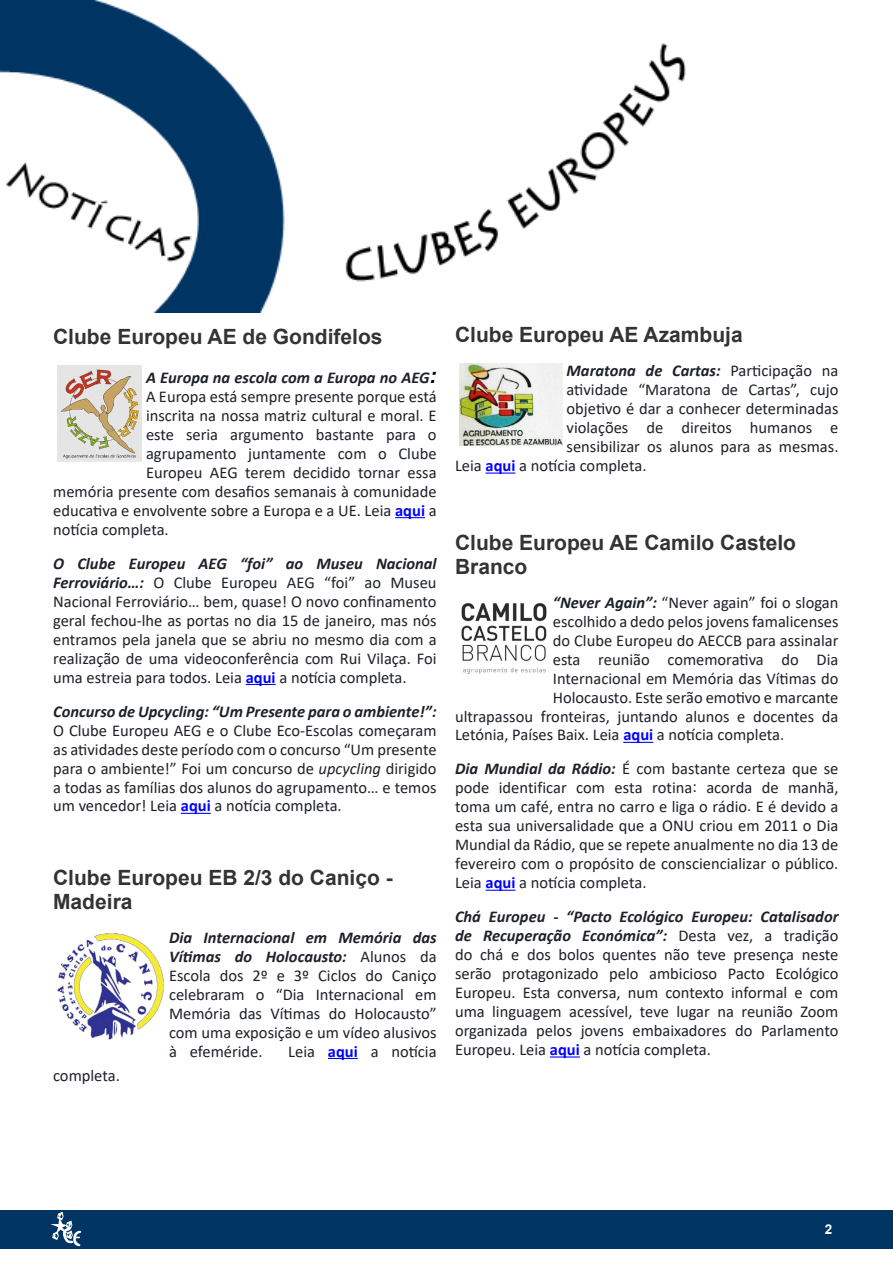
<style>
.page{position:relative;width:893px;height:1263px;background:#fff}
.page>*{position:absolute;margin:0;border:0;box-sizing:border-box;transform-origin:0 0}
.t1{font:700 21px/24.2px "Arial";color:#333}
.t2{font:16.5px/18.9px "Calibri";color:#1d2129;text-align:justify}
.t3{font:italic 700 16.5px "Calibri";color:#1d2129}
.t4{font:700 13.5px "Arial";color:#fff}
.s1{font-family:"Arial";font-size:21px;color:#000}
.s2{font-weight:700;color:#00f}
.s3{font-weight:700;font-style:italic}
.s4{font-style:italic}
.s5{font-weight:400;font-style:normal}
</style>
<div class="page">
<div style="left:0;top:1211px;width:893px;height:38px;background:#003463"></div>
<svg style="left:48px;top:1210px;width:34px;height:37px"></svg>
<hr style="left:395px;top:517px;width:30px;height:1px;background:#00f">
<hr style="left:246px;top:684px;width:30px;height:1px;background:#00f">
<hr style="left:181px;top:813px;width:30px;height:1px;background:#00f">
<hr style="left:328px;top:1058px;width:30px;height:1px;background:#00f">
<img style="left:57px;top:366px;width:85px;height:96px">
<img style="left:57px;top:933px;width:107px;height:107px">
<img style="left:0;top:0;width:686px;height:312px">
<hr style="left:486px;top:472px;width:29px;height:2px;background:#00f">
<hr style="left:623px;top:742px;width:30px;height:1px;background:#00f">
<svg style="left:486px;top:890px;width:29px;height:1px"></svg>
<hr style="left:550px;top:1056px;width:30px;height:1px;background:#00f">
<img style="left:459px;top:364px;width:103px;height:81px">
<img style="left:461px;top:603px;width:86px;height:71px">
<p class="t1" style="left:53px;top:325px;width:331px">Clube Europeu AE de Gondifelos</p>
<p class="t3" style="left:146px;top:366px;width:292px">A Europa na escola com a Europa no AEG<span class="s1">:</span></p>
<p class="t2" style="left:146px;top:387px;width:292px">A Europa está sempre presente porque está</p>
<p class="t2" style="left:146px;top:406px;width:292px">inscrita na nossa matriz cultural e moral. E</p>
<p class="t2" style="left:146px;top:424px;width:292px">este seria argumento bastante para o</p>
<p class="t2" style="left:146px;top:443px;width:292px">agrupamento juntamente com o Clube</p>
<p class="t2" style="left:146px;top:462px;width:292px">Europeu AEG terem decidido tornar essa</p>
<p class="t2" style="left:53px;top:481px;width:385px">memória presente com desafios semanais à comunidade</p>
<p class="t2" style="left:53px;top:500px;width:385px">educativa e envolvente sobre a Europa e a UE. Leia <span class="s2">aqui</span> a</p>
<p class="t2" style="left:53px;top:519px;width:117px">notícia completa.</p>
<p class="t2" style="left:53px;top:553px;width:385px"><span class="s3">O Clube Europeu AEG “foi” ao Museu Nacional Ferroviário…:</span> O Clube Europeu AEG “foi” ao Museu Nacional Ferroviário… bem, quase! O novo confinamento geral fechou-lhe as portas no dia 15 de janeiro, mas nós entramos pela janela que se abriu no mesmo dia com a realização de uma videoconferência com Rui Vilaça. Foi uma estreia para todos. Leia <span class="s2">aqui</span> a notícia completa.</p>
<p class="t3" style="left:53px;top:699px;width:385px">Concurso de Upcycling: “Um Presente para o ambiente!”:</p>
<p class="t2" style="left:53px;top:720px;width:385px">O Clube Europeu AEG e o Clube Eco-Escolas começaram as atividades deste período com o concurso “Um presente para o ambiente!” Foi um concurso de <span class="s4">upcycling</span> dirigido a todas as famílias dos alunos do agrupamento… e temos um vencedor! Leia <span class="s2">aqui</span> a notícia completa.</p>
<p class="t1" style="left:53px;top:865px;width:341px">Clube Europeu EB 2/3 do Caniço -<br>Madeira</p>
<p class="t2" style="left:169px;top:927px;width:269px"><span class="s3">Dia Internacional em Memória das Vítimas do Holocausto:</span> Alunos da Escola dos 2º e 3º Ciclos do Caniço celebraram o “Dia Internacional em Memória das Vítimas do Holocausto” com uma exposição e um vídeo alusivos à efeméride.</p>
<p class="t2" style="left:288px;top:1041px;width:150px">Leia <span class="s2">aqui</span> a notícia</p>
<p class="t2" style="left:53px;top:1065px;width:68px">completa.</p>
<p class="t1" style="left:455px;top:323px;width:289px">Clube Europeu AE Azambuja</p>
<p class="t3" style="left:567px;top:359px;width:273px">Maratona de Cartas: <span class="s5">Participação na</span></p>
<p class="t2" style="left:567px;top:380px;width:273px">atividade “Maratona de Cartas”, cujo</p>
<p class="t2" style="left:567px;top:399px;width:273px">objetivo é dar a conhecer determinadas</p>
<p class="t2" style="left:567px;top:418px;width:273px">violações de direitos humanos e</p>
<p class="t2" style="left:567px;top:437px;width:273px">sensibilizar os alunos para as mesmas.</p>
<p class="t2" style="left:455px;top:456px;width:193px">Leia <span class="s2">aqui</span> a notícia completa.</p>
<p class="t1" style="left:455px;top:530px;width:343px">Clube Europeu AE Camilo Castelo<br>Branco</p>
<p class="t2" style="left:553px;top:592px;width:287px"><span class="s3">“Never Again”:</span> “Never again” foi o slogan</p>
<p class="t2" style="left:553px;top:611px;width:287px">escolhido a dedo pelos jovens famalicenses</p>
<p class="t2" style="left:553px;top:630px;width:287px">do Clube Europeu do AECCB para assinalar</p>
<p class="t2" style="left:553px;top:649px;width:287px">esta reunião comemorativa do Dia</p>
<p class="t2" style="left:553px;top:668px;width:287px">Internacional em Memória das Vítimas do</p>
<p class="t2" style="left:553px;top:687px;width:287px">Holocausto. Este serão emotivo e marcante</p>
<p class="t2" style="left:455px;top:706px;width:385px">ultrapassou fronteiras, juntando alunos e docentes da</p>
<p class="t2" style="left:455px;top:725px;width:331px">Letónia, Países Baix. Leia <span class="s2">aqui</span> a notícia completa.</p>
<p class="t2" style="left:455px;top:759px;width:385px"><span class="s3">Dia Mundial da Rádio:</span> É com bastante certeza que se pode identificar com esta rotina: acorda de manhã, toma um café, entra no carro e liga o rádio. E é devido a esta sua universalidade que a ONU criou em 2011 o Dia Mundial da Rádio, que se repete anualmente no dia 13 de fevereiro com o propósito de consciencializar o público.<br>Leia <span class="s2">aqui</span> a notícia completa.</p>
<p class="t2" style="left:455px;top:907px;width:385px"><span class="s3">Chá Europeu - “Pacto Ecológico Europeu: Catalisador de Recuperação Económica”:</span> Desta vez, a tradição do chá e dos bolos quentes não teve presença neste serão protagonizado pelo ambicioso Pacto Ecológico Europeu. Esta conversa, num contexto informal e com uma linguagem acessível, teve lugar na reunião Zoom organizada pelos jovens embaixadores do Parlamento Europeu. Leia <span class="s2">aqui</span> a notícia completa.</p>
<p class="t4" style="left:825px;top:1219px;width:9px">2</p>
</div>
